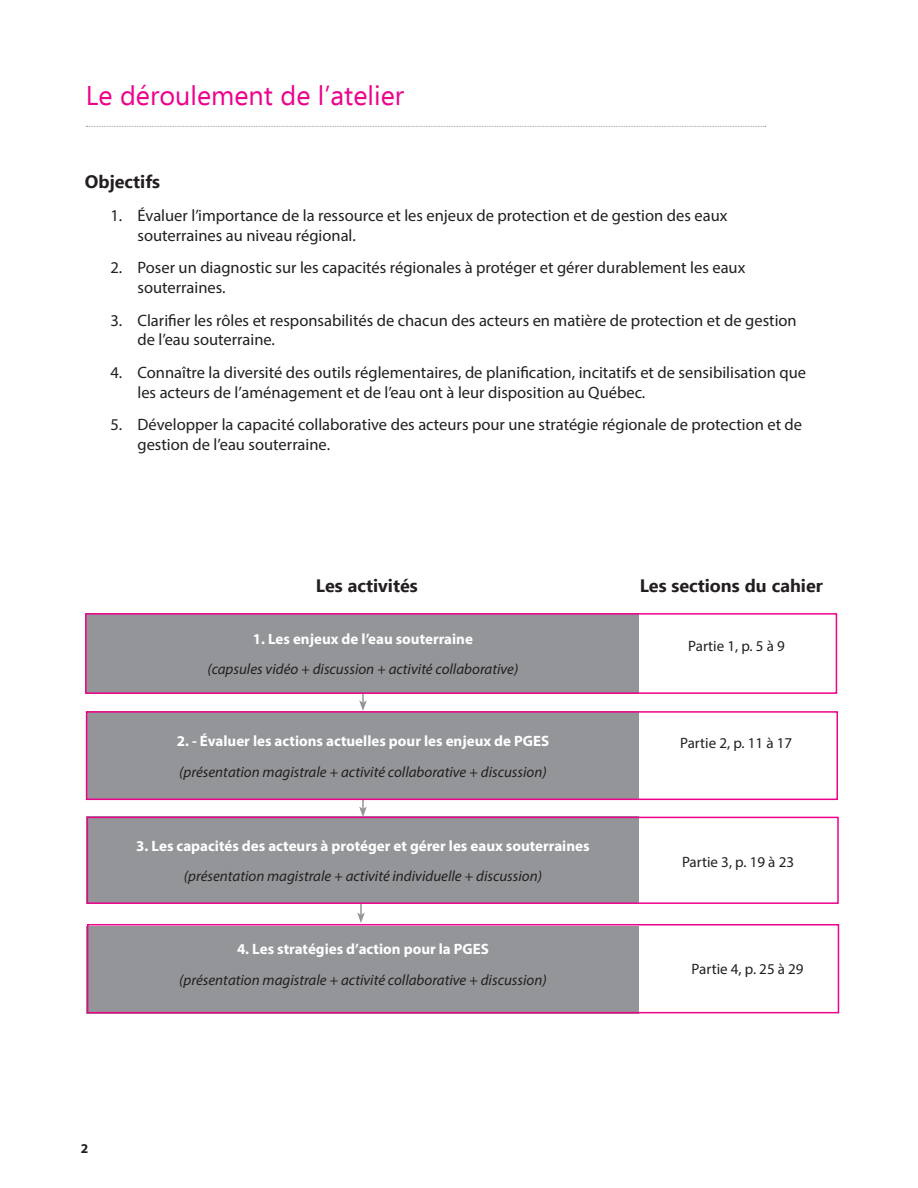
<style>
.page{position:relative;width:918px;height:1188px;background:#fff}
.page>*{position:absolute;margin:0;border:0;box-sizing:border-box;transform-origin:0 0}
.t1{font:27px "Ebrima";color:#ed028c}
.t2{font:700 18px "Ebrima";color:#231f20}
.t3{font:16.5px/19.8px "Myriad Pro";color:#231f20}
.t4{font:italic 15px "Myriad Pro";color:#231f20}
.t5{font:700 15px "Myriad Pro";color:#fff}
.t6{font:15px "Myriad Pro";color:#231f20}
.t7{font:700 13.5px "Myriad Pro";color:#231f20}
</style>
<div class="page">
<hr style="left:360px;top:889px;width:2px;height:26px;background:#939598">
<svg style="left:357px;top:913px;width:8px;height:10px"></svg>
<div style="left:87px;top:926px;width:552px;height:87px;background:#939598"></div>
<div style="left:87px;top:613px;width:552px;height:81px;background:#939598"></div>
<div style="left:87px;top:712px;width:552px;height:88px;background:#939598"></div>
<div style="left:87px;top:817px;width:552px;height:87px;background:#939598"></div>
<hr style="left:362px;top:677px;width:2px;height:26px;background:#939598">
<svg style="left:359px;top:700px;width:8px;height:11px"></svg>
<hr style="left:362px;top:783px;width:2px;height:26px;background:#939598">
<svg style="left:359px;top:807px;width:8px;height:10px"></svg>
<div style="left:85px;top:613px;width:752px;height:81px;border:2px solid #ed028c"></div>
<div style="left:87px;top:924px;width:752px;height:89px;border:2px solid #ed028c"></div>
<div style="left:87px;top:817px;width:752px;height:87px;border:2px solid #ed028c"></div>
<div style="left:86px;top:711px;width:752px;height:89px;border:2px solid #ed028c"></div>
<svg style="left:86px;top:126px;width:680px;height:1px"></svg>
<h1 class="t1" style="left:86px;top:76px;width:320px">Le déroulement de l’atelier</h1>
<p class="t2" style="left:85px;top:169px;width:77px">Objectifs</p>
<p class="t3" style="left:137px;top:205px;width:591px;text-indent:-27px">1. Évaluer l’importance de la ressource et les enjeux de protection et de gestion des eaux souterraines au niveau régional.</p>
<p class="t3" style="left:137px;top:258px;width:609px;text-indent:-27px">2. Poser un diagnostic sur les capacités régionales à protéger et gérer durablement les eaux souterraines.</p>
<p class="t3" style="left:137px;top:310px;width:661px;text-indent:-27px">3. Clarifier les rôles et responsabilités de chacun des acteurs en matière de protection et de gestion de l’eau souterraine.</p>
<p class="t3" style="left:137px;top:362px;width:670px;text-indent:-27px">4. Connaître la diversité des outils réglementaires, de planification, incitatifs et de sensibilisation que les acteurs de l’aménagement et de l’eau ont à leur disposition au Québec.</p>
<p class="t3" style="left:137px;top:415px;width:666px;text-indent:-27px">5. Développer la capacité collaborative des acteurs pour une stratégie régionale de protection et de gestion de l’eau souterraine.</p>
<p class="t2" style="left:316px;top:573px;width:103px">Les activités</p>
<p class="t2" style="left:640px;top:573px;width:185px">Les sections du cahier</p>
<p class="t5" style="left:253px;top:629px;width:222px">1. Les enjeux de l’eau souterraine</p>
<p class="t4" style="left:208px;top:660px;width:312px">(capsules vidéo + discussion + activité collaborative)</p>
<p class="t5" style="left:177px;top:731px;width:374px">2. - Évaluer les actions actuelles pour les enjeux de PGES</p>
<p class="t4" style="left:179px;top:763px;width:369px">(présentation magistrale + activité collaborative + discussion)</p>
<p class="t5" style="left:136px;top:836px;width:455px">3. Les capacités des acteurs à protéger et gérer les eaux souterraines</p>
<p class="t4" style="left:184px;top:867px;width:360px">(présentation magistrale + activité individuelle + discussion)</p>
<p class="t5" style="left:237px;top:940px;width:253px">4. Les stratégies d’action pour la PGES</p>
<p class="t4" style="left:179px;top:971px;width:369px">(présentation magistrale + activité collaborative + discussion)</p>
<p class="t7" style="left:81px;top:1139px;width:9px">2</p>
<p class="t6" style="left:688px;top:637px;width:98px">Partie 1, p. 5 à 9</p>
<p class="t6" style="left:680px;top:734px;width:114px">Partie 2, p. 11 à 17</p>
<p class="t6" style="left:682px;top:852px;width:114px">Partie 3, p. 19 à 23</p>
<p class="t6" style="left:692px;top:960px;width:114px">Partie 4, p. 25 à 29</p>
</div>
